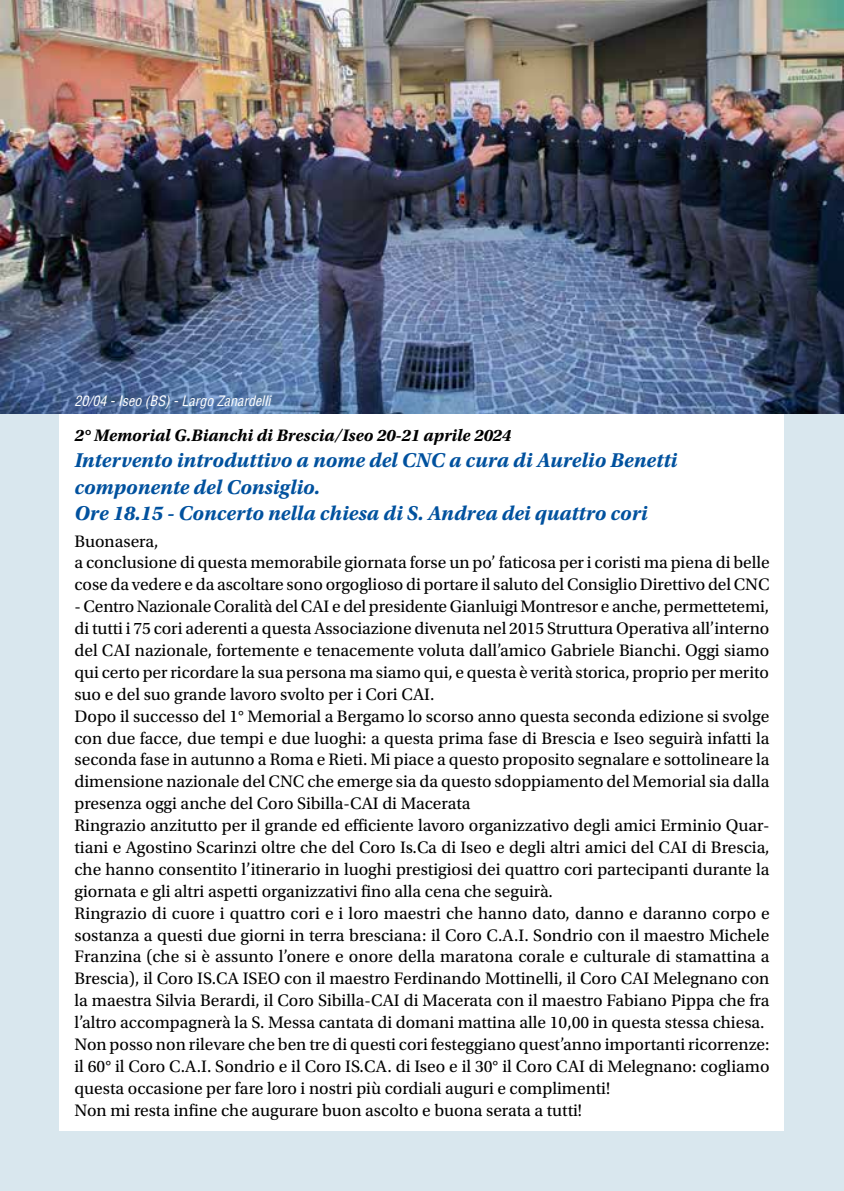
<style>
.page{position:relative;width:844px;height:1191px;background:#fff}
.page>*{position:absolute;margin:0;border:0;box-sizing:border-box;transform-origin:0 0}
.t1{font:italic 700 21px/26.2px "Utopia Std";color:#00519e}
.t2{font:17.5px/21.9px "Utopia Std";color:#000}
.t3{font:italic 700 17.5px "Utopia Std";color:#000}
.t4{font:italic condensed 14px "Helvetica LT Std";color:#fff}
</style>
<div class="page">
<div style="left:0;top:0;width:843px;height:1191px;background:#d9e7ee"></div>
<div style="left:60px;top:60px;width:724px;height:1071px;background:#fff"></div>
<img style="left:0;top:0;width:843px;height:413px">
<p class="t4" style="left:74px;top:392px;width:197px">20/04 - Iseo (BS) - Largo Zanardelli</p>
<p class="t3" style="left:74px;top:425px;width:438px">2° Memorial G.Bianchi di Brescia/Iseo 20-21 aprile 2024</p>
<p class="t1" style="left:74px;top:447px;width:604px">Intervento introduttivo a nome del CNC a cura di Aurelio Benetti componente del Consiglio.<br>Ore 18.15 - Concerto nella chiesa di S. Andrea dei quattro cori</p>
<p class="t2" style="left:74px;top:530px;width:696px">Buonasera,<br>a conclusione di questa memorabile giornata forse un po’ faticosa per i coristi ma piena di belle cose da vedere e da ascoltare sono orgoglioso di portare il saluto del Consiglio Direttivo del CNC</p>
<p class="t2" style="left:74px;top:596px;width:696px">- Centro Nazionale Coralità del CAI e del presidente Gianluigi Montresor e anche, permettetemi, di tutti i 75 cori aderenti a questa Associazione divenuta nel 2015 Struttura Operativa all’interno del CAI nazionale, fortemente e tenacemente voluta dall’amico Gabriele Bianchi. Oggi siamo qui certo per ricordare la sua persona ma siamo qui, e questa è verità storica, proprio per merito suo e del suo grande lavoro svolto per i Cori CAI.<br>Dopo il successo del 1° Memorial a Bergamo lo scorso anno questa seconda edizione si svolge con due facce, due tempi e due luoghi: a questa prima fase di Brescia e Iseo seguirà infatti la seconda fase in autunno a Roma e Rieti. Mi piace a questo proposito segnalare e sottolineare la dimensione nazionale del CNC che emerge sia da questo sdoppiamento del Memorial sia dalla presenza oggi anche del Coro Sibilla-CAI di Macerata<br>Ringrazio anzitutto per il grande ed efficiente lavoro organizzativo degli amici Erminio Quar&shy;tiani e Agostino Scarinzi oltre che del Coro Is.Ca di Iseo e degli altri amici del CAI di Brescia, che hanno consentito l’itinerario in luoghi prestigiosi dei quattro cori partecipanti durante la giornata e gli altri aspetti organizzativi fino alla cena che seguirà.<br>Ringrazio di cuore i quattro cori e i loro maestri che hanno dato, danno e daranno corpo e sostanza a questi due giorni in terra bresciana: il Coro C.A.I. Sondrio con il maestro Michele Franzina (che si è assunto l’onere e onore della maratona corale e culturale di stamattina a Brescia), il Coro IS.CA ISEO con il maestro Ferdinando Mottinelli, il Coro CAI Melegnano con la maestra Silvia Berardi, il Coro Sibilla-CAI di Macerata con il maestro Fabiano Pippa che fra l’altro accompagnerà la S. Messa cantata di domani mattina alle 10,00 in questa stessa chiesa.<br>Non posso non rilevare che ben tre di questi cori festeggiano quest’anno importanti ricorrenze: il 60° il Coro C.A.I. Sondrio e il Coro IS.CA. di Iseo e il 30° il Coro CAI di Melegnano: cogliamo questa occasione per fare loro i nostri più cordiali auguri e complimenti!<br>Non mi resta infine che augurare buon ascolto e buona serata a tutti!</p>
</div>
